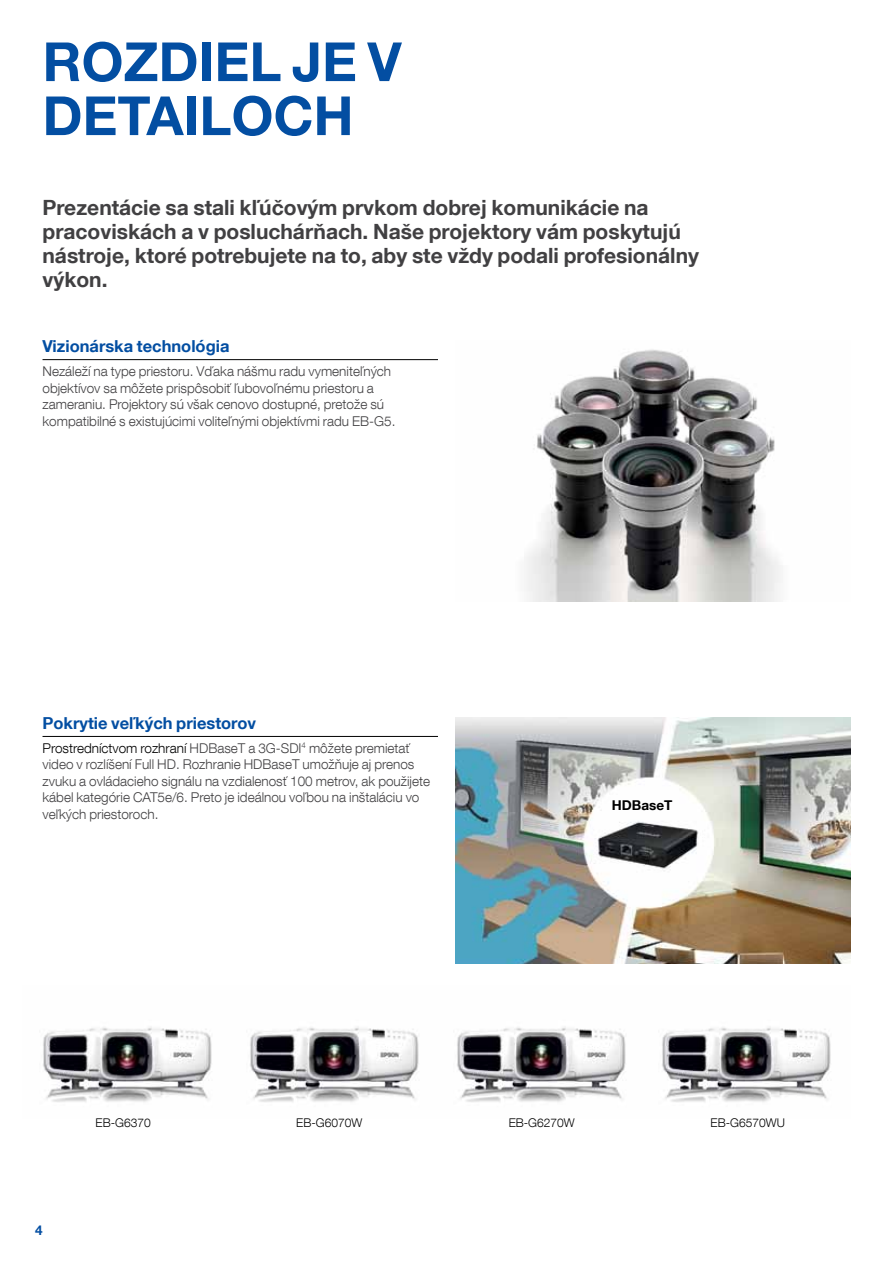
<style>
.page{position:relative;width:893px;height:1263px;background:#fff}
.page>*{position:absolute;margin:0;border:0;box-sizing:border-box;transform-origin:0 0}
.t1{font:700 54px/54px "Helvetica Neue LT Com";color:#034ea2}
.t2{font:700 21px/24px "Helvetica Neue LT Com";color:#414042}
.t3{font:700 16.5px "Helvetica Neue LT Com";color:#034ea2}
.t4{font:300 13.5px/16.5px "Helvetica Neue LT Com";color:#414042}
.t5{font:700 13.5px "Helvetica Neue LT Com";color:#000}
.t6{font:700 13.5px "Helvetica Neue LT Com";color:#034ea2}
.t7{font:300 12px "Helvetica Neue LT Com";color:#000}
.s1{color:#000}
</style>
<div class="page">
<img style="left:455px;top:717px;width:395px;height:247px">
<hr style="left:43px;top:359px;width:395px;height:1px;background:#000">
<img style="left:526px;top:349px;width:255px;height:252px">
<img style="left:43px;top:1027px;width:788px;height:75px">
<hr style="left:43px;top:736px;width:395px;height:1px;background:#000">
<h1 class="t1" style="left:43px;top:33px;width:360px">ROZDIEL JE V<br>DETAILOCH</h1>
<h2 class="t2" style="left:43px;top:195px;width:658px">Prezentácie sa stali kľúčovým prvkom dobrej komunikácie na pracoviskách a v posluchárňach. Naše projektory vám poskytujú nástroje, ktoré potrebujete na to, aby ste vždy podali profesionálny výkon.</h2>
<p class="t3" style="left:43px;top:336px;width:188px">Vizionárska technológia</p>
<p class="t4" style="left:43px;top:363px;width:354px">Nezáleží na type priestoru. Vďaka nášmu radu vymeniteľných objektívov sa môžete prispôsobiť ľubovoľnému priestoru a zameraniu. Projektory sú však cenovo dostupné, pretože sú kompatibilné s existujúcimi voliteľnými objektívmi radu EB-G5.</p>
<p class="t3" style="left:43px;top:712px;width:215px">Pokrytie veľkých priestorov</p>
<p class="t4" style="left:43px;top:739px;width:389px"><span class="s1">Prostredníctvom rozhraní</span> HDBaseT a 3G-SDI<sup>4</sup> môžete premietať video v rozlíšení Full HD. Rozhranie HDBaseT umožňuje aj prenos zvuku a ovládacieho signálu na vzdialenosť 100 metrov, ak použijete kábel kategórie CAT5e/6. Preto je ideálnou voľbou na inštaláciu vo veľkých priestoroch.</p>
<p class="t5" style="left:612px;top:797px;width:62px">HDBaseT</p>
<p class="t6" style="left:35px;top:1222px;width:9px">4</p>
<p class="t7" style="left:96px;top:1115px;width:57px">EB-G6370</p>
<p class="t7" style="left:296px;top:1115px;width:68px">EB-G6070W</p>
<p class="t7" style="left:509px;top:1115px;width:68px">EB-G6270W</p>
<p class="t7" style="left:711px;top:1115px;width:76px">EB-G6570WU</p>
</div>
